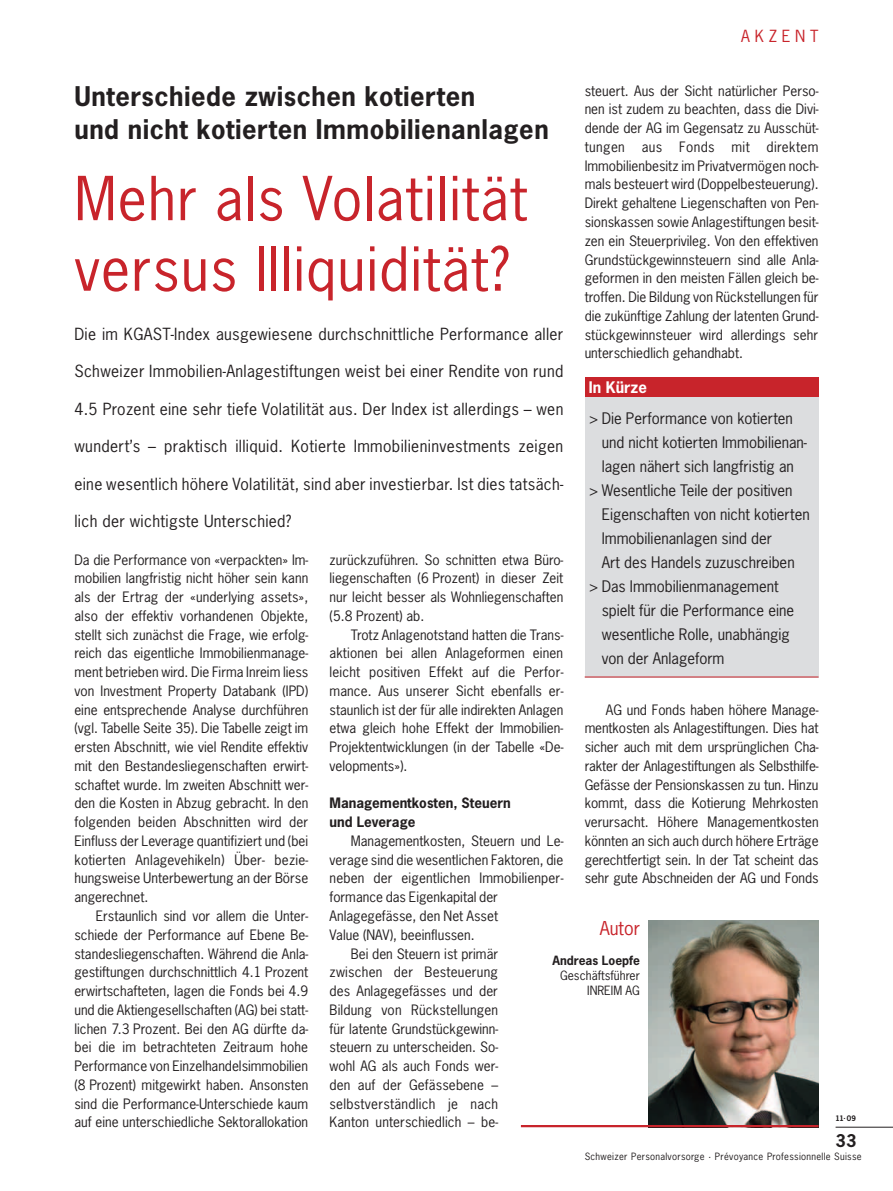
<style>
.page{position:relative;width:893px;height:1191px;background:#fff}
.page>*{position:absolute;margin:0;border:0;box-sizing:border-box;transform-origin:0 0}
._00__Haupttitel_rot{font:57px "News Gothic LT";letter-spacing:.02em;color:#c8242b}
._01__Obertitel{font:700 25.5px "News Gothic LT";letter-spacing:.02em;color:#231f20}
.t1{font:18px "News Gothic LT";color:#c8242b}
.t2{font:700 16.5px "News Gothic LT";color:#231f20}
._02__Lead_dt{font:15.75px "News Gothic LT";letter-spacing:.02em;color:#231f20}
.t3{font:15.75px "News Gothic LT";letter-spacing:.3em;color:#c8242b}
._11__In_Kürze{font:15px/24px "News Gothic LT";color:#231f20}
._06__klein_fett{font:700 15px "News Gothic LT";color:#fff}
._04__Body_Einzug{font:13.5px/18.8px "News Gothic LT";color:#231f20;text-align:justify}
._04__Body_ohne_Einzu{font:13.5px/18.8px "News Gothic LT";color:#231f20;text-align:justify}
._03__Zwischentitel_f{font:700 13.5px "News Gothic LT";color:#231f20}
._06__klein_fett-2{font:12px "News Gothic LT";color:#231f20}
._06__klein_fett-3{font:700 12px "News Gothic LT";color:#231f20}
.t4{font:9.45px "News Gothic LT";letter-spacing:.03em;color:#231f20}
.t5{font:700 7.2px "News Gothic LT";color:#231f20}
</style>
<div class="page">
<hr style="left:836px;top:1127px;width:57px;height:1px;background:#231f20">
<img style="left:648px;top:921px;width:171px;height:204px">
<hr style="left:521px;top:1125px;width:298px;height:2px;background:#c8242b">
<div style="left:585px;top:382px;width:234px;height:295px;background:#dcdddf"></div>
<hr style="left:585px;top:676px;width:234px;height:1px;background:#c8242b">
<div style="left:585px;top:377px;width:234px;height:19px;background:#c8242b"></div>
<p class="t3" style="left:741px;top:26px;width:79px">AKZENT</p>
<p class="_04__Body_Einzug" style="left:585px;top:81px;width:235px">steuert. Aus der Sicht natürlicher Perso&shy;nen ist zudem zu beachten, dass die Divi&shy;dende der AG im Gegensatz zu Ausschüt&shy;tungen aus Fonds mit direktem Immobilienbesitz im Privatvermögen noch&shy;mals besteuert wird (Doppelbesteuerung).<br>Direkt gehaltene Liegenschaften von Pen&shy;sionskassen sowie Anlagestiftungen besit&shy;zen ein Steuerprivileg. Von den effektiven Grundstückgewinnsteuern sind alle Anla&shy;geformen in den meisten Fällen gleich be&shy;troffen. Die Bildung von Rückstellungen für die zukünftige Zahlung der latenten Grund&shy;stückgewinnsteuer wird allerdings sehr unterschiedlich gehandhabt.</p>
<p class="_01__Obertitel" style="left:74px;top:79px;width:402px">Unterschiede zwischen kotierten</p>
<p class="_01__Obertitel" style="left:74px;top:112px;width:476px">und nicht kotierten Immobilienanlagen</p>
<p class="_00__Haupttitel_rot" style="left:74px;top:162px;width:454px">Mehr als Volatilität</p>
<p class="_00__Haupttitel_rot" style="left:74px;top:232px;width:437px">versus Illiquidität?</p>
<p class="_02__Lead_dt" style="left:74px;top:323px;width:491px">Die im KGAST-Index ausgewiesene durchschnittliche Performance aller</p>
<p class="_02__Lead_dt" style="left:74px;top:361px;width:490px">Schweizer Immobilien-Anlagestiftungen weist bei einer Rendite von rund</p>
<p class="_02__Lead_dt" style="left:74px;top:398px;width:490px">4.5 Prozent eine sehr tiefe Volatilität aus. Der Index ist allerdings – wen</p>
<p class="_02__Lead_dt" style="left:74px;top:436px;width:490px">wundert’s – praktisch illiquid. Kotierte Immobilieninvestments zeigen</p>
<p class="_02__Lead_dt" style="left:74px;top:473px;width:490px">eine wesentlich höhere Volatilität, sind aber investierbar. Ist dies tatsäch-</p>
<p class="_02__Lead_dt" style="left:74px;top:511px;width:219px">lich der wichtigste Unterschied?</p>
<p class="_06__klein_fett" style="left:589px;top:377px;width:59px">In Kürze</p>
<p class="_11__In_Kürze" style="left:602px;top:406px;width:207px;text-indent:-13px">&gt; Die Performance von kotierten und nicht kotierten Immobilienan&shy;lagen nähert sich langfristig an</p>
<p class="_11__In_Kürze" style="left:602px;top:478px;width:210px;text-indent:-13px">&gt; Wesentliche Teile der positiven<br>Eigenschaften von nicht kotierten<br>Immobilienanlagen sind der<br>Art des Handels zuzuschreiben</p>
<p class="_11__In_Kürze" style="left:602px;top:574px;width:194px;text-indent:-13px">&gt; Das Immobilienmanagement spielt für die Performance eine wesentliche Rolle, unabhängig von der Anlageform</p>
<p class="_04__Body_ohne_Einzu" style="left:74px;top:550px;width:236px">Da die Performance von «verpackten» Im&shy;mobilien langfristig nicht höher sein kann als der Ertrag der «underlying assets», also der effektiv vorhandenen Objekte, stellt sich zunächst die Frage, wie erfolg&shy;reich das eigentliche Immobilienmanage&shy;ment betrieben wird. Die Firma Inreim liess von Investment Property Databank (IPD) eine entsprechende Analyse durchführen (vgl. Tabelle Seite 35). Die Tabelle zeigt im ersten Abschnitt, wie viel Rendite effektiv mit den Bestandesliegenschaften erwirt&shy;schaftet wurde. Im zweiten Abschnitt wer&shy;den die Kosten in Abzug gebracht. In den folgenden beiden Abschnitten wird der Einfluss der Leverage quantifiziert und (bei kotierten Anlagevehikeln) Über- bezie&shy;hungsweise Unterbewertung an der Börse angerechnet.</p>
<p class="_04__Body_Einzug" style="left:74px;top:906px;width:235px;text-indent:21px">Erstaunlich sind vor allem die Unter&shy;schiede der Performance auf Ebene Be&shy;standesliegenschaften. Während die Anla&shy;gestiftungen durchschnittlich 4.1 Prozent erwirtschafteten, lagen die Fonds bei 4.9 und die Aktiengesellschaften (AG) bei statt&shy;lichen 7.3 Prozent. Bei den AG dürfte da&shy;bei die im betrachteten Zeitraum hohe Performance von Einzelhandelsimmobilien (8 Prozent) mitgewirkt haben. Ansonsten sind die Performance-Unterschiede kaum auf eine unterschiedliche Sektorallokation</p>
<p class="_04__Body_Einzug" style="left:330px;top:550px;width:235px">zurückzuführen. So schnitten etwa Büro&shy;liegenschaften (6 Prozent) in dieser Zeit nur leicht besser als Wohnliegenschaften (5.8 Prozent) ab.</p>
<p class="_04__Body_Einzug" style="left:330px;top:625px;width:235px;text-indent:21px">Trotz Anlagenotstand hatten die Trans&shy;aktionen bei allen Anlageformen einen leicht positiven Effekt auf die Perfor&shy;mance. Aus unserer Sicht ebenfalls er&shy;staunlich ist der für alle indirekten Anlagen etwa gleich hohe Effekt der Immobilien-Projektentwicklungen (in der Tabelle «De&shy;velopments»).</p>
<p class="_03__Zwischentitel_f" style="left:330px;top:794px;width:183px">Managementkosten, Steuern</p>
<p class="_03__Zwischentitel_f" style="left:330px;top:813px;width:87px">und Leverage</p>
<p class="_04__Body_Einzug" style="left:330px;top:831px;width:235px;text-align:left;text-indent:21px">Managementkosten, Steuern und Le&shy;verage sind die wesentlichen Faktoren, die neben der eigentlichen Immobilienper&shy;formance das Eigenkapital der Anlagegefässe, den Net Asset<br>Value (NAV), beeinflussen.</p>
<p class="_04__Body_Einzug" style="left:330px;top:944px;width:170px;text-indent:21px">Bei den Steuern ist primär zwischen der Besteuerung des Anlagegefässes und der Bildung von Rückstellungen für latente Grundstückgewinn&shy;steuern zu unterscheiden. So&shy;wohl AG als auch Fonds wer&shy;den auf der Gefässebene – selbstverständlich je nach Kanton unterschiedlich – be-</p>
<p class="_04__Body_Einzug" style="left:585px;top:700px;width:236px;text-indent:21px">AG und Fonds haben höhere Manage&shy;mentkosten als Anlagestiftungen. Dies hat sicher auch mit dem ursprünglichen Cha&shy;rakter der Anlagestiftungen als Selbsthilfe-Gefässe der Pensionskassen zu tun. Hinzu kommt, dass die Kotierung Mehrkosten verursacht. Höhere Managementkosten könnten an sich auch durch höhere Erträge gerechtfertigt sein. In der Tat scheint das sehr gute Abschneiden der AG und Fonds</p>
<p class="t1" style="left:600px;top:917px;width:42px">Autor</p>
<p class="_06__klein_fett-3" style="left:552px;top:953px;width:89px">Andreas Loepfe</p>
<p class="_06__klein_fett-2" style="left:560px;top:968px;width:81px">Geschäftsführer</p>
<p class="_06__klein_fett-2" style="left:587px;top:983px;width:54px">INREIM AG</p>
<p class="t5" style="left:836px;top:1113px;width:22px">11.09</p>
<p class="t2" style="left:836px;top:1129px;width:22px">33</p>
<p class="t4" style="left:585px;top:1150px;width:279px">Schweizer Personalvorsorge . Prévoyance Professionnelle Suisse</p>
</div>
